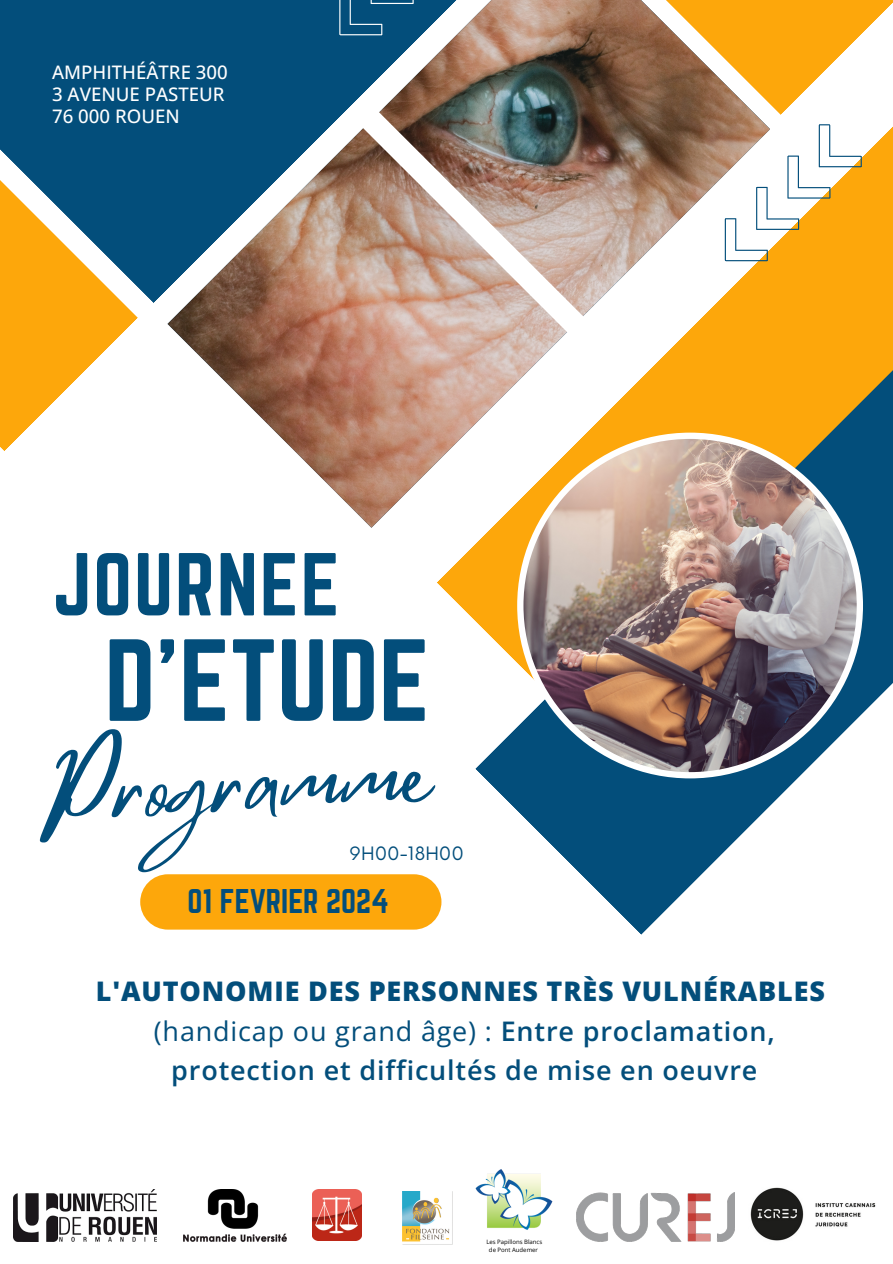
<style>
.page{position:relative;width:893px;height:1264px;background:#fff}
.page>*{position:absolute;margin:0;border:0;box-sizing:border-box;transform-origin:0 0}
.t1{font:101.85px "Norwester";color:#034e7b}
.t2{font:92.85px "Mistrully";color:#034e7b}
.t3{font:78px "Norwester";letter-spacing:.025em;color:#034e7b}
.t4{font:30px "Norwester";color:#034e7b}
.t5{font:600 27px/39.3px "Open Sans";letter-spacing:.03em;color:#034e7b;text-align:center}
.t6{font:800 27px "Open Sans";letter-spacing:.03em;color:#034e7b}
.t7{font:500 18.6px "Open Sans";color:#fff}
.t8{font:18px "Now";color:#034e7b}
.t9{font:6px "Open Sans";color:#000}
.s1{font-weight:400}
</style>
<div class="page">
<div style="left:0;top:0;width:167px;height:303px;background:#034e7b"></div>
<img style="left:167px;top:0;width:411px;height:528px">
<svg style="left:0;top:176px;width:138px;height:275px"></svg>
<svg style="left:475px;top:704px;width:397px;height:231px"></svg>
<svg style="left:436px;top:282px;width:456px;height:422px"></svg>
<div style="left:140px;top:874px;width:301px;height:55px;background:#fda70b;border-radius:28px"></div>
<img style="left:517px;top:432px;width:345px;height:346px">
<svg style="left:578px;top:0;width:314px;height:282px"></svg>
<svg style="left:318px;top:0;width:101px;height:57px;background:#155a84"></svg>
<img style="left:335px;top:84px;width:275px;height:276px">
<img style="left:13px;top:1189px;width:143px;height:52px">
<img style="left:750px;top:1187px;width:126px;height:54px">
<img style="left:184px;top:1189px;width:102px;height:52px">
<img style="left:313px;top:1189px;width:48px;height:50px">
<img style="left:576px;top:1192px;width:158px;height:49px">
<img style="left:475px;top:1169px;width:78px;height:61px">
<img style="left:402px;top:1191px;width:48px;height:51px">
<p class="t7" style="left:52px;top:59px;width:177px">AMPHITHÉÂTRE 300</p>
<p class="t7" style="left:52px;top:81px;width:174px">3 AVENUE PASTEUR</p>
<p class="t7" style="left:52px;top:103px;width:129px">76 000 ROUEN</p>
<p class="t3" style="left:52px;top:537px;width:289px">JOURNEE</p>
<p class="t1" style="left:104px;top:619px;width:326px">D’ETUDE</p>
<p class="t2" style="left:37px;top:718px;width:391px;rotate:-3deg">Programme</p>
<p class="t8" style="left:349px;top:843px;width:116px">9H00-18H00</p>
<p class="t4" style="left:187px;top:883px;width:203px">01 FEVRIER 2024</p>
<p class="t6" style="left:96px;top:972px;width:730px">L'AUTONOMIE DES PERSONNES TRÈS VULNÉRABLES</p>
<p class="t5" style="left:154px;top:1010px;width:622px"><span class="s1">(handicap ou grand âge) :</span> Entre proclamation, protection et difficultés de mise en oeuvre</p>
<p class="t9" style="left:486px;top:1237px;width:57px">Les Papillons Blancs</p>
<p class="t9" style="left:489px;top:1245px;width:51px">de Pont Audemer</p>
</div>
